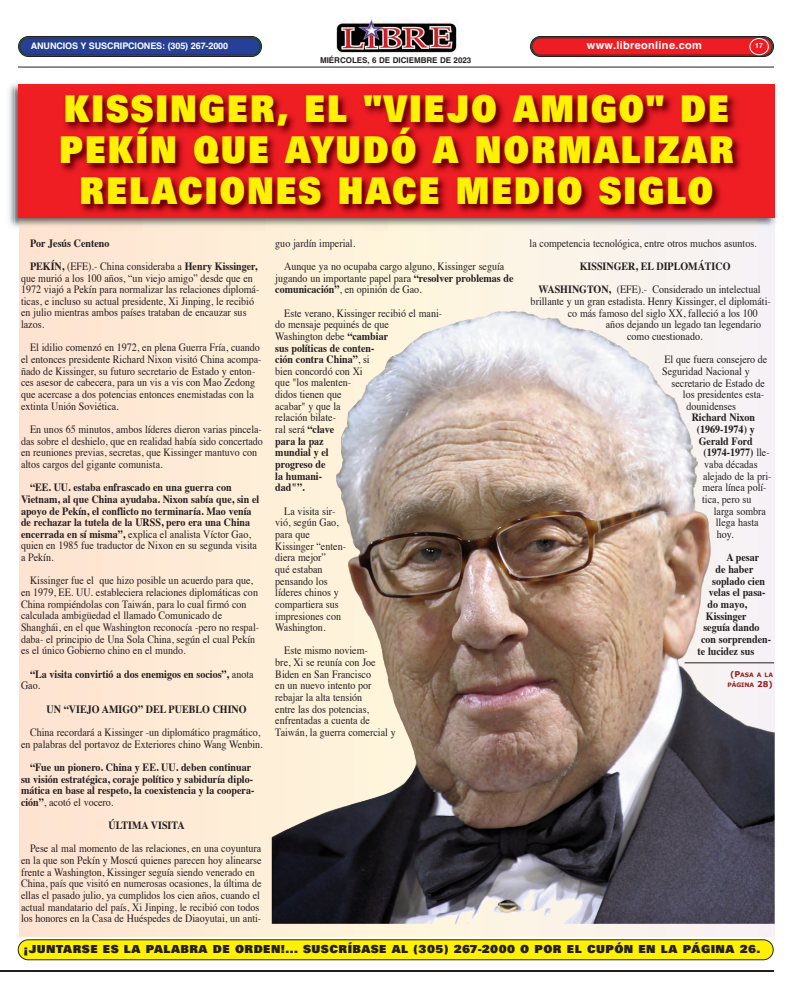
<style>
.page{position:relative;width:792px;height:990px;background:#fff}
.page>*{position:absolute;margin:0;border:0;box-sizing:border-box;transform-origin:0 0}
.t1{font:40px/40.6px "Univers Ultra Bold DTC";letter-spacing:.055em;color:#fff101;text-align:center;scale:.85 1}
.t2{font:12px "Univers Ultra Bold DTC";letter-spacing:.035em;color:#231f20}
.t3{font:11.1px/11.7px "Times";color:#231f20;scale:.9 1}
.t4{font:700 11.1px/11.7px "Times";color:#231f20;scale:.9 1}
.t5{font:700 11px "Helvetica";letter-spacing:.03em;color:#fff}
.t6{font:700 9px "Helvetica";letter-spacing:-.01em;color:#fff}
.t7{font:700 8px "Helvetica";color:#231f20}
.t8{font:700 7px "Helvetica";color:#fff}
.t9{font:700 6px/9.6px "Verdana";color:#91211f;text-align:center}
.s1{font-weight:400}
.s2{font-weight:700}
.s3{font-size:8px}
</style>
<div class="page">
<hr style="left:18px;top:67px;width:756px;height:1px;background:#231f20">
<img style="left:336px;top:18px;width:120px;height:35px">
<svg style="left:18px;top:36px;width:244px;height:21px;background:#2a407f"></svg>
<svg style="left:530px;top:36px;width:244px;height:21px;background:#bf282b"></svg>
<hr style="left:0;top:970px;width:774px;height:2px;background:#231f20">
<svg style="left:18px;top:939px;width:756px;height:21px;background:#ecdf08"></svg>
<div style="left:19px;top:84px;width:755px;height:852px;background:linear-gradient(to right,#ffe8cd,#f8f7f2)"></div>
<img style="left:9px;top:84px;width:5px;height:142px">
<img style="left:14px;top:84px;width:762px;height:147px">
<img style="left:774px;top:732px;width:1px;height:192px">
<img style="left:272px;top:311px;width:502px;height:613px">
<hr style="left:685px;top:662px;width:89px;height:1px;background:#231f20">
<p class="t6" style="left:31px;top:42px;width:199px">ANUNCIOS Y SUSCRIPCIONES: (305) 267-2000</p>
<p class="t5" style="left:587px;top:41px;width:117px">www.libreonline.com</p>
<p class="t8" style="left:755px;top:43px;width:9px">17</p>
<p class="t7" style="left:320px;top:57px;width:153px">MIÉRCOLES, 6 DE DICIEMBRE DE 2023</p>
<h1 class="t1" style="left:59px;top:92px;width:795px">KISSINGER, EL "VIEJO AMIGO" DE<br>PEKÍN QUE AYUDÓ A NORMALIZAR<br>RELACIONES HACE MEDIO SIGLO</h1>
<p class="t4" style="left:30px;top:232px;width:254px;line-height:23.3px">Por Jesús Centeno<br>PEKÍN, <span class="s1">(EFE).- China consideraba a</span> Henry Kissinger,</p>
<p class="t3" style="left:21px;top:273px;width:266px">que murió a los 100 años, “un viejo amigo” desde que en 1972 viajó a Pekín para normalizar las relaciones diplomá&shy;ticas, e incluso su actual presidente, Xi Jinping, le recibió en julio mientras ambos países trataban de encauzar sus lazos.</p>
<p class="t3" style="left:21px;top:343px;width:269px;text-indent:9px">El idilio comenzó en 1972, en plena Guerra Fría, cuando el entonces presidente Richard Nixon visitó China acompa&shy;ñado de Kissinger, su futuro secretario de Estado y enton&shy;ces asesor de cabecera, para un vis a vis con Mao Zedong que acercase a dos potencias entonces enemistadas con la extinta Unión Soviética.</p>
<p class="t3" style="left:21px;top:424px;width:270px;text-indent:9px">En unos 65 minutos, ambos líderes dieron varias pincela&shy;das sobre el deshielo, que en realidad había sido concertado en reuniones previas, secretas, que Kissinger mantuvo con altos cargos del gigante comunista.</p>
<p class="t4" style="left:21px;top:483px;width:266px;text-indent:9px">“EE. UU. estaba enfrascado en una guerra con Vietnam, al que China ayudaba. Nixon sabía que, sin el apoyo de Pekín, el conflicto no terminaría. Mao venía de rechazar la tutela de la URSS, pero era una China encerrada en sí misma”, <span class="s1">explica el analista Víctor Gao, quien en 1985 fue traductor de Nixon en su segunda visita a Pekín.</span></p>
<p class="t3" style="left:21px;top:576px;width:266px;text-indent:9px">Kissinger fue el que hizo posible un acuerdo para que, en 1979, EE. UU. estableciera relaciones diplomáticas con China rompiéndolas con Taiwán, para lo cual firmó con calculada ambigüedad el llamado Comunicado de Shanghái, en el que Washington reconocía -pero no respal&shy;daba- el principio de Una Sola China, según el cual Pekín es el único Gobierno chino en el mundo.</p>
<p class="t4" style="left:21px;top:669px;width:260px;text-indent:9px">“La visita convirtió a dos enemigos en socios”, <span class="s1">anota<br>Gao.</span></p>
<p class="t4" style="left:47px;top:704px;width:224px">UN “VIEJO AMIGO” DEL PUEBLO CHINO</p>
<p class="t3" style="left:21px;top:727px;width:270px;text-align:center">China recordará a Kissinger -un diplomático pragmático, en palabras del portavoz de Exteriores chino Wang Wenbin.</p>
<p class="t4" style="left:21px;top:762px;width:261px;text-indent:9px">“Fue un pionero. China y EE. UU. deben continuar su visión estratégica, coraje político y sabiduría diplo&shy;mática en base al respeto, la coexistencia y la coopera&shy;ción”<span class="s1">, acotó el vocero.</span></p>
<p class="t4" style="left:109px;top:821px;width:86px">ÚLTIMA VISITA</p>
<p class="t3" style="left:21px;top:844px;width:269px;text-indent:9px">Pese al mal momento de las relaciones, en una coyuntura en la que son Pekín y Moscú quienes parecen hoy alinearse frente a Washington, Kissinger seguía siendo venerado en China, país que visitó en numerosas ocasiones, la última de ellas el pasado julio, ya cumplidos los cien años, cuando el actual mandatario del país, Xi Jinping, le recibió con todos los honores en la Casa de Huéspedes de Diaoyutai, un anti-</p>
<p class="t3" style="left:284px;top:232px;width:246px;line-height:23.3px;text-indent:-9px">guo jardín imperial.<br>Aunque ya no ocupaba cargo alguno, Kissinger seguía</p>
<p class="t3" style="left:275px;top:273px;width:266px">jugando un importante papel para <span class="s2">“resolver problemas de comunicación”</span>, en opinión de Gao.</p>
<p class="t3" style="left:275px;top:308px;width:187px;text-indent:9px">Este verano, Kissinger recibió el mani&shy;do mensaje pequinés de que<br>Washington debe <span class="s2">“cambiar<br>sus políticas de conten-<br>ción contra China”</span>, si<br>bien concordó con Xi<br>que "los malenten-<br>didos tienen que<br>acabar" y que la<br>relación bilate-<br>ral será <span class="s2">“clave<br>para la paz<br>mundial y el<br>progreso de<br>la humani-<br>dad"”.</span></p>
<p class="t3" style="left:275px;top:506px;width:80px;text-indent:9px">La visita sir&shy;vió, según Gao, para que<br>Kissinger “enten&shy;diera mejor”<br>qué estaban pensando los líderes chinos y compartiera sus impresiones con<br>Washington.</p>
<p class="t3" style="left:275px;top:646px;width:135px;text-indent:9px">Este mismo noviem-<br>bre, Xi se reunía con Joe<br>Biden en San Francisco<br>en un nuevo intento por rebajar la alta tensión<br>entre las dos potencias, enfrentadas a cuenta de<br>Taiwán, la guerra comercial y</p>
<p class="t3" style="left:530px;top:238px;width:254px">la competencia tecnológica, entre otros muchos asuntos.</p>
<p class="t4" style="left:539px;top:256px;width:248px;line-height:23.3px;text-indent:41px">KISSINGER, EL DIPLOMÁTICO<br>WASHINGTON, <span class="s1">(EFE).- Considerado un intelectual</span></p>
<p class="t3" style="left:568px;top:296px;width:227px;text-indent:-37px">brillante y un gran estadista. Henry Kissinger, el diplomáti&shy;co más famoso del siglo XX, falleció a los 100</p>
<p class="t3" style="left:627px;top:320px;width:151px;text-indent:-21px">años dejando un legado tan legendario como cuestionado.</p>
<p class="t3" style="left:662px;top:355px;width:118px">El que fuera consejero de<br>Seguridad Nacional y</p>
<p class="t3" style="left:672px;top:378px;width:105px">secretario de Estado de</p>
<p class="t3" style="left:683px;top:390px;width:92px">los presidentes esta-</p>
<p class="t3" style="left:687px;top:401px;width:57px">dounidenses</p>
<p class="t4" style="left:692px;top:413px;width:72px">Richard Nixon</p>
<p class="t4" style="left:697px;top:425px;width:66px">(1969-1974) y</p>
<p class="t4" style="left:699px;top:436px;width:62px">Gerald Ford</p>
<p class="t4" style="left:703px;top:448px;width:75px">(1974-1977) <span class="s1">lle-</span></p>
<p class="t3" style="left:704px;top:459px;width:61px">vaba décadas</p>
<p class="t3" style="left:703px;top:471px;width:78px">alejado de la pri-</p>
<p class="t3" style="left:703px;top:483px;width:73px">mera línea polí-</p>
<p class="t3" style="left:702px;top:494px;width:56px">tica, pero su</p>
<p class="t3" style="left:714px;top:506px;width:59px">larga sombra</p>
<p class="t3" style="left:716px;top:518px;width:49px">llega hasta</p>
<p class="t3" style="left:717px;top:529px;width:20px">hoy.</p>
<p class="t4" style="left:726px;top:553px;width:38px">A pesar</p>
<p class="t4" style="left:716px;top:564px;width:44px">de haber</p>
<p class="t4" style="left:712px;top:576px;width:60px">soplado cien</p>
<p class="t4" style="left:709px;top:588px;width:65px">velas el pasa-</p>
<p class="t4" style="left:708px;top:599px;width:45px">do mayo,</p>
<p class="t4" style="left:706px;top:611px;width:47px">Kissinger</p>
<p class="t4" style="left:703px;top:623px;width:64px">seguía dando</p>
<p class="t4" style="left:701px;top:634px;width:79px">con sorprenden-</p>
<p class="t4" style="left:697px;top:646px;width:65px">te lucidez sus</p>
<p class="t9" style="left:727px;top:670px;width:47px"><span class="s3">(P</span>ASA A LA<br>PÁGINA <span class="s3">28)</span></p>
<p class="t2" style="left:24px;top:945px;width:738px">¡JUNTARSE ES LA PALABRA DE ORDEN!... SUSCRÍBASE AL (305) 267-2000 O POR EL CUPÓN EN LA PÁGINA 26.</p>
</div>
